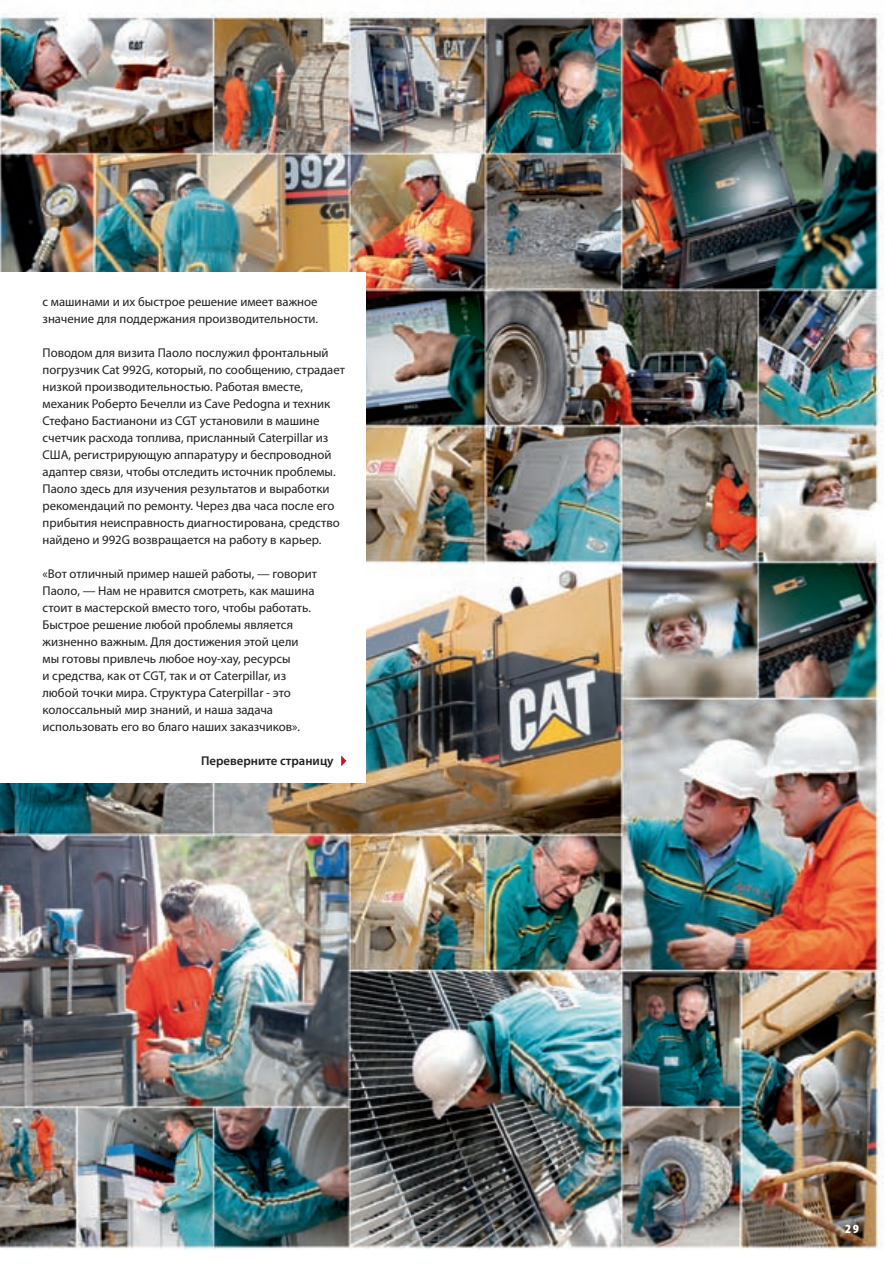
<style>
.page{position:relative;width:893px;height:1263px;background:#fff}
.page>*{position:absolute;margin:0;border:0;box-sizing:border-box;transform-origin:0 0}
.t1{font:12.75px/17px "Myriad Pro";color:#231f20}
.t2{font:600 12.75px "Myriad Pro";color:#231f20}
.t3{font:900 condensed 12.6px "Myriad Pro";color:#fff;scale:1.11 1}
</style>
<div class="page">
<img style="left:0;top:0;width:884px;height:1250px">
<div style="left:0;top:272px;width:366px;height:510px;background:#fff"></div>
<svg style="left:341px;top:755px;width:6px;height:11px"></svg>
<p class="t1" style="left:43px;top:294px;width:277px">с машинами и их быстрое решение имеет важное значение для поддержания производительности.</p>
<p class="t1" style="left:43px;top:345px;width:304px">Поводом для визита Паоло послужил фронтальный погрузчик Cat 992G, который, по сообщению, страдает низкой производительностью. Работая вместе, механик Роберто Бечелли из Cave Pedogna и техник Стефано Бастианони из CGT установили в машине счетчик расхода топлива, присланный Caterpillar из США, регистрирующую аппаратуру и беспроводной адаптер связи, чтобы отследить источник проблемы.<br>Паоло здесь для изучения результатов и выработки рекомендаций по ремонту. Через два часа после его прибытия неисправность диагностирована, средство найдено и 992G возвращается на работу в карьер.</p>
<p class="t1" style="left:43px;top:566px;width:276px">«Вот отличный пример нашей работы, — говорит Паоло, — Нам не нравится смотреть, как машина стоит в мастерской вместо того, чтобы работать.<br>Быстрое решение любой проблемы является жизненно важным. Для достижения этой цели мы готовы привлечь любое ноу-хау, ресурсы<br>и средства, как от CGT, так и от Caterpillar, из любой точки мира. Структура Caterpillar - это колоссальный мир знаний, и наша задача использовать его во благо наших заказчиков».</p>
<p class="t2" style="left:201px;top:754px;width:134px">Переверните страницу</p>
<p class="t3" style="left:845px;top:1222px;width:14px">29</p>
</div>
